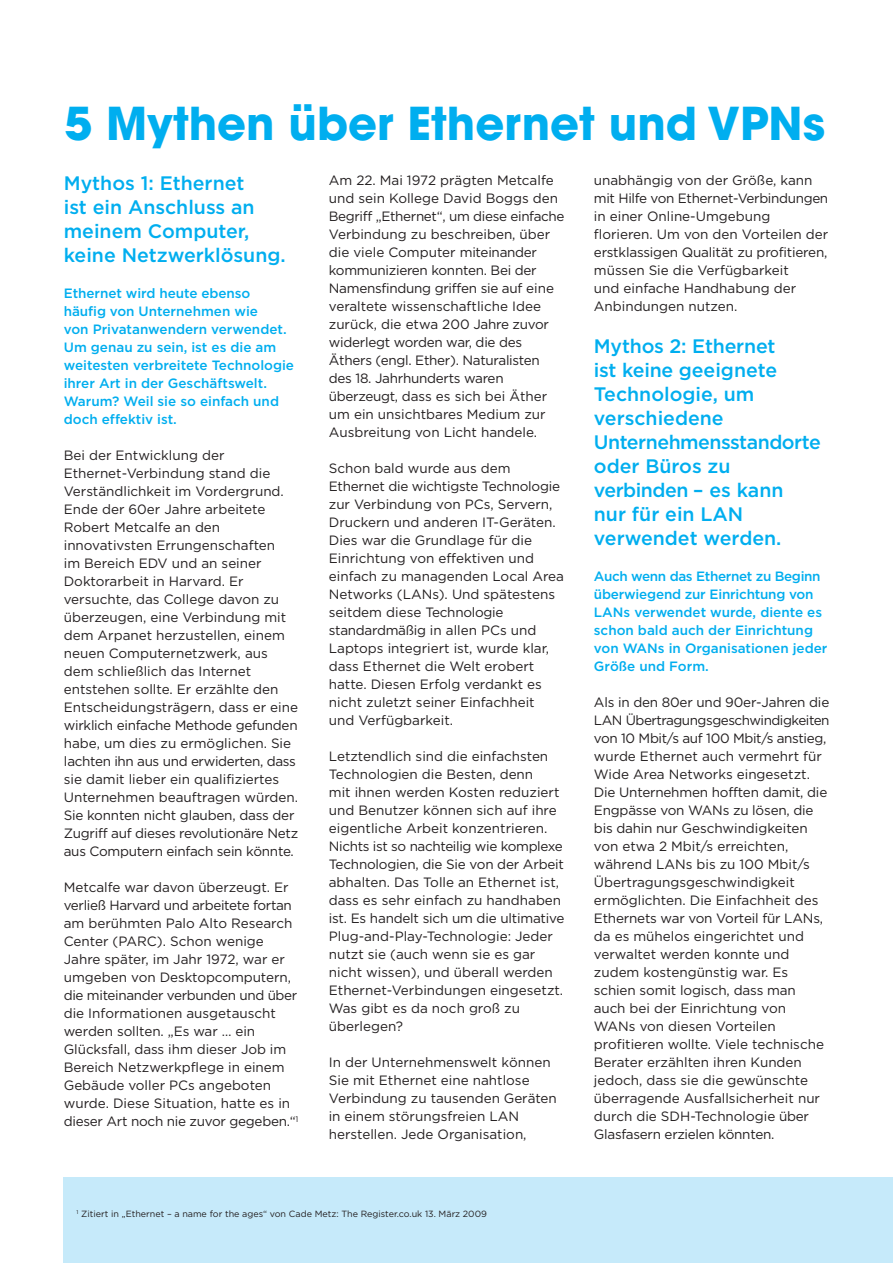
<style>
.page{position:relative;width:893px;height:1263px;background:#fff}
.page>*{position:absolute;margin:0;border:0;box-sizing:border-box;transform-origin:0 0}
.t1{font:700 45px "Avant Garde LT";color:#00aeef}
.t2{font:500 19.5px/24px "Gotham";color:#00aeef}
.t3{font:13.5px/18px "Gotham";color:#231f20}
.t4{font:13.5px/18px "Gotham";letter-spacing:-.02em;color:#231f20}
.t5{font:500 13.5px/18px "Gotham";color:#00aeef}
.t6{font:9px "Gotham";color:#231f20}
</style>
<div class="page">
<div style="left:64px;top:1178px;width:829px;height:85px;background:#c6eafa"></div>
<h1 class="t1" style="left:64px;top:106px;width:762px">5 Mythen über Ethernet und VPNs</h1>
<h2 class="t2" style="left:64px;top:171px;width:223px">Mythos 1: Ethernet<br>ist ein Anschluss an meinem Computer, keine Netzwerklösung.</h2>
<p class="t5" style="left:64px;top:284px;width:232px">Ethernet wird heute ebenso häufig von Unternehmen wie<br>von Privatanwendern verwendet.<br>Um genau zu sein, ist es die am weitesten verbreitete Technologie ihrer Art in der Geschäftswelt.<br>Warum? Weil sie so einfach und doch effektiv ist.</p>
<p class="t3" style="left:64px;top:446px;width:236px">Bei der Entwicklung der<br>Ethernet-Verbindung stand die<br>Verständlichkeit im Vordergrund.<br>Ende der 60er Jahre arbeitete<br>Robert Metcalfe an den innovativsten Errungenschaften<br>im Bereich EDV und an seiner<br>Doktorarbeit in Harvard. Er versuchte, das College davon zu überzeugen, eine Verbindung mit dem Arpanet herzustellen, einem neuen Computernetzwerk, aus dem schließlich das Internet entstehen sollte. Er erzählte den<br>Entscheidungsträgern, dass er eine wirklich einfache Methode gefunden habe, um dies zu ermöglichen. Sie lachten ihn aus und erwiderten, dass sie damit lieber ein qualifiziertes<br>Unternehmen beauftragen würden.<br>Sie konnten nicht glauben, dass der<br>Zugriff auf dieses revolutionäre Netz aus Computern einfach sein könnte.</p>
<p class="t3" style="left:64px;top:878px;width:236px">Metcalfe war davon überzeugt. Er verließ Harvard und arbeitete fortan am berühmten Palo Alto Research<br>Center (PARC). Schon wenige<br>Jahre später, im Jahr 1972, war er umgeben von Desktopcomputern, die miteinander verbunden und über die Informationen ausgetauscht werden sollten. „Es war … ein<br>Glücksfall, dass ihm dieser Job im<br>Bereich Netzwerkpflege in einem<br>Gebäude voller PCs angeboten wurde. Diese Situation, hatte es in dieser Art noch nie zuvor gegeben.“<sup>1</sup></p>
<p class="t4" style="left:329px;top:171px;width:237px">Am 22. Mai 1972 prägten Metcalfe und sein Kollege David Boggs den<br>Begriff „Ethernet“, um diese einfache<br>Verbindung zu beschreiben, über die viele Computer miteinander kommunizieren konnten. Bei der<br>Namensfindung griffen sie auf eine veraltete wissenschaftliche Idee zurück, die etwa 200 Jahre zuvor widerlegt worden war, die des<br>Äthers (engl. Ether). Naturalisten des 18. Jahrhunderts waren überzeugt, dass es sich bei Äther um ein unsichtbares Medium zur<br>Ausbreitung von Licht handele.</p>
<p class="t3" style="left:329px;top:459px;width:237px">Schon bald wurde aus dem<br>Ethernet die wichtigste Technologie zur Verbindung von PCs, Servern,<br>Druckern und anderen IT-Geräten.<br>Dies war die Grundlage für die<br>Einrichtung von effektiven und einfach zu managenden Local Area<br>Networks (LANs). Und spätestens seitdem diese Technologie standardmäßig in allen PCs und<br>Laptops integriert ist, wurde klar, dass Ethernet die Welt erobert hatte. Diesen Erfolg verdankt es nicht zuletzt seiner Einfachheit<br>und Verfügbarkeit.</p>
<p class="t3" style="left:329px;top:747px;width:237px">Letztendlich sind die einfachsten<br>Technologien die Besten, denn<br>mit ihnen werden Kosten reduziert und Benutzer können sich auf ihre eigentliche Arbeit konzentrieren.<br>Nichts ist so nachteilig wie komplexe<br>Technologien, die Sie von der Arbeit abhalten. Das Tolle an Ethernet ist, dass es sehr einfach zu handhaben ist. Es handelt sich um die ultimative<br>Plug-and-Play-Technologie: Jeder nutzt sie (auch wenn sie es gar nicht wissen), und überall werden<br>Ethernet-Verbindungen eingesetzt.<br>Was gibt es da noch groß zu überlegen?</p>
<p class="t3" style="left:329px;top:1053px;width:229px">In der Unternehmenswelt können<br>Sie mit Ethernet eine nahtlose<br>Verbindung zu tausenden Geräten in einem störungsfreien LAN herstellen. Jede Organisation,</p>
<p class="t6" style="left:77px;top:1209px;width:412px"><sup>1</sup> Zitiert in „Ethernet – a name for the ages“ von Cade Metz: The Register.co.uk 13. März 2009</p>
<p class="t3" style="left:594px;top:171px;width:236px">unabhängig von der Größe, kann mit Hilfe von Ethernet-Verbindungen in einer Online-Umgebung florieren. Um von den Vorteilen der erstklassigen Qualität zu profitieren, müssen Sie die Verfügbarkeit<br>und einfache Handhabung der<br>Anbindungen nutzen.</p>
<h2 class="t2" style="left:594px;top:334px;width:228px">Mythos 2: Ethernet<br>ist keine geeignete<br>Technologie, um verschiedene<br>Unternehmensstandorte oder Büros zu verbinden – es kann<br>nur für ein LAN verwendet werden.</h2>
<p class="t5" style="left:594px;top:567px;width:235px">Auch wenn das Ethernet zu Beginn überwiegend zur Einrichtung von<br>LANs verwendet wurde, diente es schon bald auch der Einrichtung von WANs in Organisationen jeder<br>Größe und Form.</p>
<p class="t3" style="left:594px;top:693px;width:237px">Als in den 80er und 90er-Jahren die<br>LAN Übertragungsgeschwindigkeiten von 10 Mbit/s auf 100 Mbit/s anstieg, wurde Ethernet auch vermehrt für<br>Wide Area Networks eingesetzt.<br>Die Unternehmen hofften damit, die<br>Engpässe von WANs zu lösen, die bis dahin nur Geschwindigkeiten von etwa 2 Mbit/s erreichten, während LANs bis zu 100 Mbit/s<br>Übertragungsgeschwindigkeit ermöglichten. Die Einfachheit des<br>Ethernets war von Vorteil für LANs, da es mühelos eingerichtet und verwaltet werden konnte und zudem kostengünstig war. Es schien somit logisch, dass man auch bei der Einrichtung von<br>WANs von diesen Vorteilen profitieren wollte. Viele technische<br>Berater erzählten ihren Kunden jedoch, dass sie die gewünschte überragende Ausfallsicherheit nur durch die SDH-Technologie über<br>Glasfasern erzielen könnten.</p>
</div>
